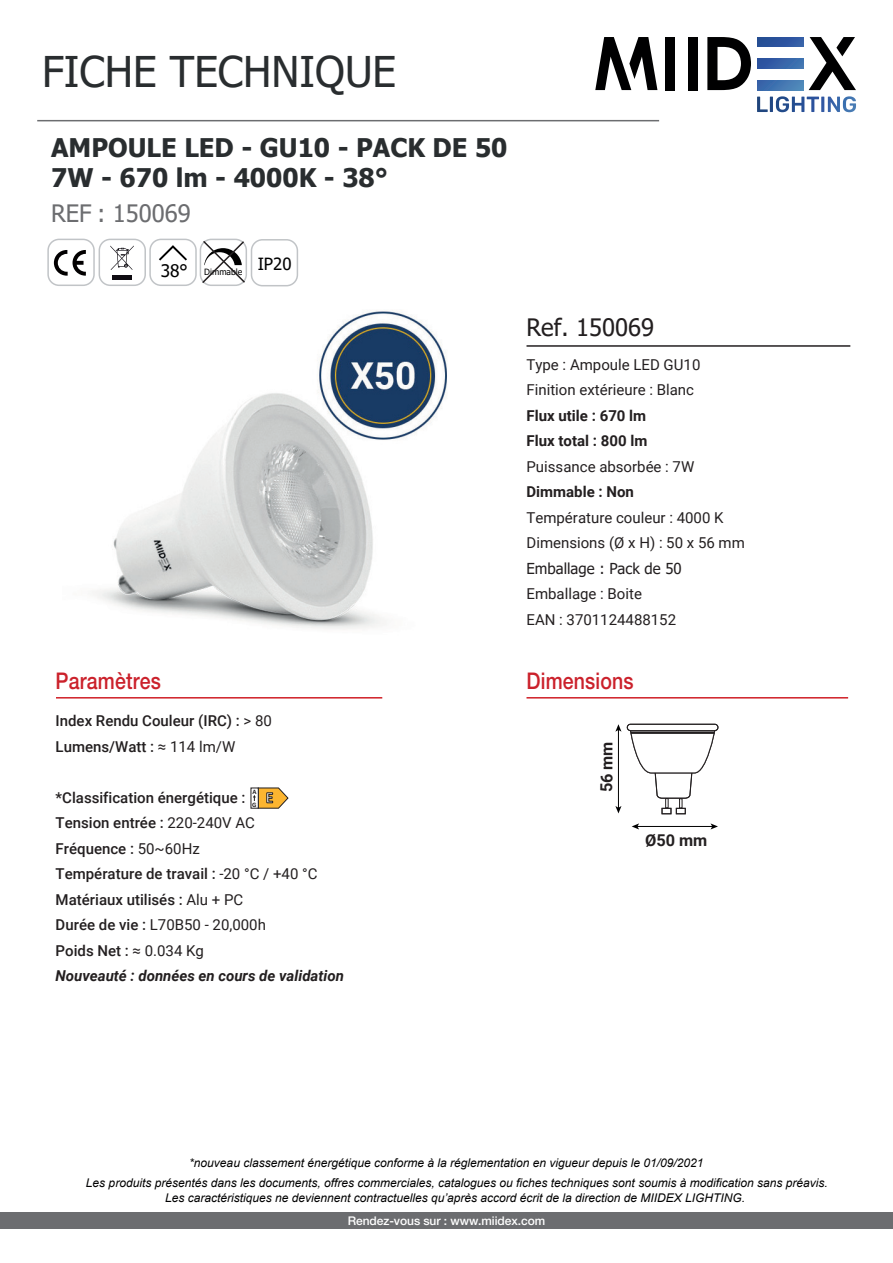
<style>
.page{position:relative;width:893px;height:1263px;background:#fff}
.page>*{position:absolute;margin:0;border:0;box-sizing:border-box;transform-origin:0 0}
.t1{font:42.3px "Tahoma";color:#292d2f}
.t2{font:700 25.65px/30.6px "Tahoma";color:#292d2f}
.t3{font:24px "Tahoma";color:#6c6d70}
.t4{font:24px "Tahoma";color:#231f20}
.t5{font:500 22.95px "Helvetica Neue LT Std";letter-spacing:.01em;color:#cb212b;scale:.85 1}
.t6{font:700 16.35px "Roboto";color:#231f20}
.t7{font:15.15px "Tahoma";color:#231f20}
.t8{font:500 15px/25.5px "Roboto";color:#231f20}
.t9{font:15px/25.5px "Roboto";color:#231f20}
.t10{font:700 15px/25.5px "Roboto";color:#231f20}
.t11{font:italic 12px "Arial";color:#000001}
.t12{font:500 12px "Helvetica Neue LT Std";letter-spacing:-.005em;color:#fff}
.t13{font:8.7px "Tahoma";color:#000}
.t14{font:700 6.75px/13.2px "Calibri";color:#231f20}
.s1{font-size:17.25px}
.s2{font-weight:400}
.s3{font-weight:400;font-size:15.15px}
.s4{font-size:15.15px}
.s5{font-weight:700;font-style:italic}
</style>
<div class="page">
<img style="left:92px;top:285px;width:355px;height:345px">
<div style="left:47px;top:239px;width:48px;height:47px;border:1px solid #c1c4c7;border-radius:11px"></div>
<div style="left:99px;top:239px;width:47px;height:47px;border:1px solid #c1c4c7;border-radius:11px"></div>
<svg style="left:54px;top:250px;width:32px;height:26px"></svg>
<svg style="left:110px;top:245px;width:24px;height:25px"></svg>
<div style="left:112px;top:275px;width:20px;height:5px;background:#0f0c12"></div>
<div style="left:149px;top:239px;width:48px;height:47px;border:1px solid #c1c4c7;border-radius:11px"></div>
<svg style="left:159px;top:245px;width:28px;height:16px"></svg>
<div style="left:200px;top:239px;width:47px;height:47px;border:1px solid #c1c4c7;border-radius:11px"></div>
<div style="left:251px;top:239px;width:47px;height:47px;border:1px solid #c1c4c7;border-radius:11px"></div>
<svg style="left:201px;top:239px;width:46px;height:46px"></svg>
<hr style="left:526px;top:345px;width:324px;height:2px;background:#231f20">
<div style="left:0;top:1212px;width:893px;height:16px;background:#6c6d70"></div>
<hr style="left:37px;top:120px;width:622px;height:1px;background:#6c6d70">
<svg style="left:809px;top:37px;width:47px;height:53px"></svg>
<svg style="left:707px;top:37px;width:44px;height:53px"></svg>
<div style="left:688px;top:37px;width:10px;height:53px;background:#000001"></div>
<div style="left:665px;top:37px;width:10px;height:53px;background:#000001"></div>
<svg style="left:757px;top:96px;width:99px;height:16px"></svg>
<svg style="left:595px;top:37px;width:62px;height:53px"></svg>
<svg style="left:757px;top:37px;width:46px;height:9px"></svg>
<svg style="left:757px;top:59px;width:46px;height:9px"></svg>
<svg style="left:757px;top:81px;width:46px;height:9px"></svg>
<div style="left:662px;top:808px;width:9px;height:6px;border:1px solid #231f20"></div>
<div style="left:676px;top:808px;width:10px;height:6px;border:1px solid #231f20"></div>
<div style="left:627px;top:724px;width:91px;height:7px;border:1px solid #231f20;border-radius:3px"></div>
<svg style="left:630px;top:731px;width:85px;height:77px"></svg>
<div style="left:631px;top:732px;width:83px;height:2px;border:1px solid #231f20"></div>
<div style="left:631px;top:732px;width:83px;height:1px;border:1px solid #231f20"></div>
<hr style="left:618px;top:729px;width:1px;height:79px;background:#000001">
<svg style="left:615px;top:724px;width:6px;height:8px"></svg>
<svg style="left:615px;top:806px;width:6px;height:7px"></svg>
<hr style="left:637px;top:826px;width:76px;height:1px;background:#000001">
<svg style="left:710px;top:823px;width:8px;height:6px"></svg>
<svg style="left:632px;top:823px;width:7px;height:6px"></svg>
<hr style="left:526px;top:697px;width:322px;height:1px;background:#d01f26">
<hr style="left:56px;top:697px;width:326px;height:1px;background:#d01f26">
<svg style="left:251px;top:788px;width:2px;height:20px"></svg>
<svg style="left:253px;top:787px;width:35px;height:21px"></svg>
<h1 class="t1" style="left:42px;top:43px;width:356px">FICHE TECHNIQUE</h1>
<h2 class="t2" style="left:51px;top:133px;width:458px">AMPOULE LED - GU10 - PACK DE 50<br>7W - 670 lm - 4000K - 38°</h2>
<h3 class="t3" style="left:51px;top:197px;width:141px">REF : 150069</h3>
<p class="t13" style="left:161px;top:266px;width:132px"><span class="s1">38°</span> Dimmable <sup>IP20</sup></p>
<h3 class="t5" style="left:56px;top:667px;width:125px">Paramètres</h3>
<p class="t8" style="left:56px;top:708px;width:218px">Index Rendu Couleur (IRC) : <span class="s2">&gt; 80<br></span>Lumens/Watt : <span class="s3">≈ 114</span> <span class="s2">lm/W</span></p>
<p class="t8" style="left:56px;top:784px;width:290px">*Classification énergétique :<br>Tension entrée : <span class="s2">220-240V AC<br></span>Fréquence : <span class="s2">50~60Hz<br></span>Température de travail <span class="s4">:</span> <span class="s2">-20 °C / +40 °C<br></span>Matériaux utilisés : <span class="s2">Alu + PC<br></span>Durée de vie : <span class="s2">L70B50 - 20,000h<br></span>Poids Net : <span class="s3">≈</span> <span class="s2">0.034 Kg<br></span><span class="s5">Nouveauté : données en cours de validation</span></p>
<p class="t14" style="left:252px;top:785px;width:6px">A<br>G</p>
<h3 class="t4" style="left:526px;top:311px;width:129px">Ref. 150069</h3>
<p class="t9" style="left:526px;top:351px;width:175px">Type : Ampoule LED GU10<br>Finition extérieure : Blanc</p>
<p class="t10" style="left:526px;top:402px;width:122px">Flux utile : 670 lm<br>Flux total : 800 lm</p>
<p class="t9" style="left:526px;top:453px;width:169px">Puissance absorbée : 7W</p>
<p class="t10" style="left:526px;top:479px;width:109px">Dimmable : Non</p>
<p class="t9" style="left:526px;top:504px;width:220px">Température couleur : 4000 K<br>Dimensions (Ø x H) : 50 x 56 mm</p>
<p class="t7" style="left:526px;top:558px;width:157px">Emballage : Pack de 50</p>
<p class="t9" style="left:526px;top:581px;width:151px">Emballage : Boite<br>EAN : 3701124488152</p>
<h3 class="t5" style="left:526px;top:667px;width:128px">Dimensions</h3>
<h3 class="t6" style="left:595px;top:792px;width:53px;rotate:-90deg">56 mm</h3>
<h3 class="t6" style="left:645px;top:829px;width:64px">Ø50 mm</h3>
<p class="t11" style="left:189px;top:1155px;width:516px">*nouveau classement énergétique conforme à la réglementation en vigueur depuis le 01/09/2021</p>
<p class="t11" style="left:86px;top:1175px;width:743px">Les produits présentés dans les documents, offres commerciales, catalogues ou fiches techniques sont soumis à modification sans préavis.</p>
<p class="t11" style="left:165px;top:1190px;width:582px">Les caractéristiques ne deviennent contractuelles qu’après accord écrit de la direction de MIIDEX LIGHTING.</p>
<p class="t12" style="left:348px;top:1213px;width:199px">Rendez-vous sur : www.miidex.com</p>
</div>
